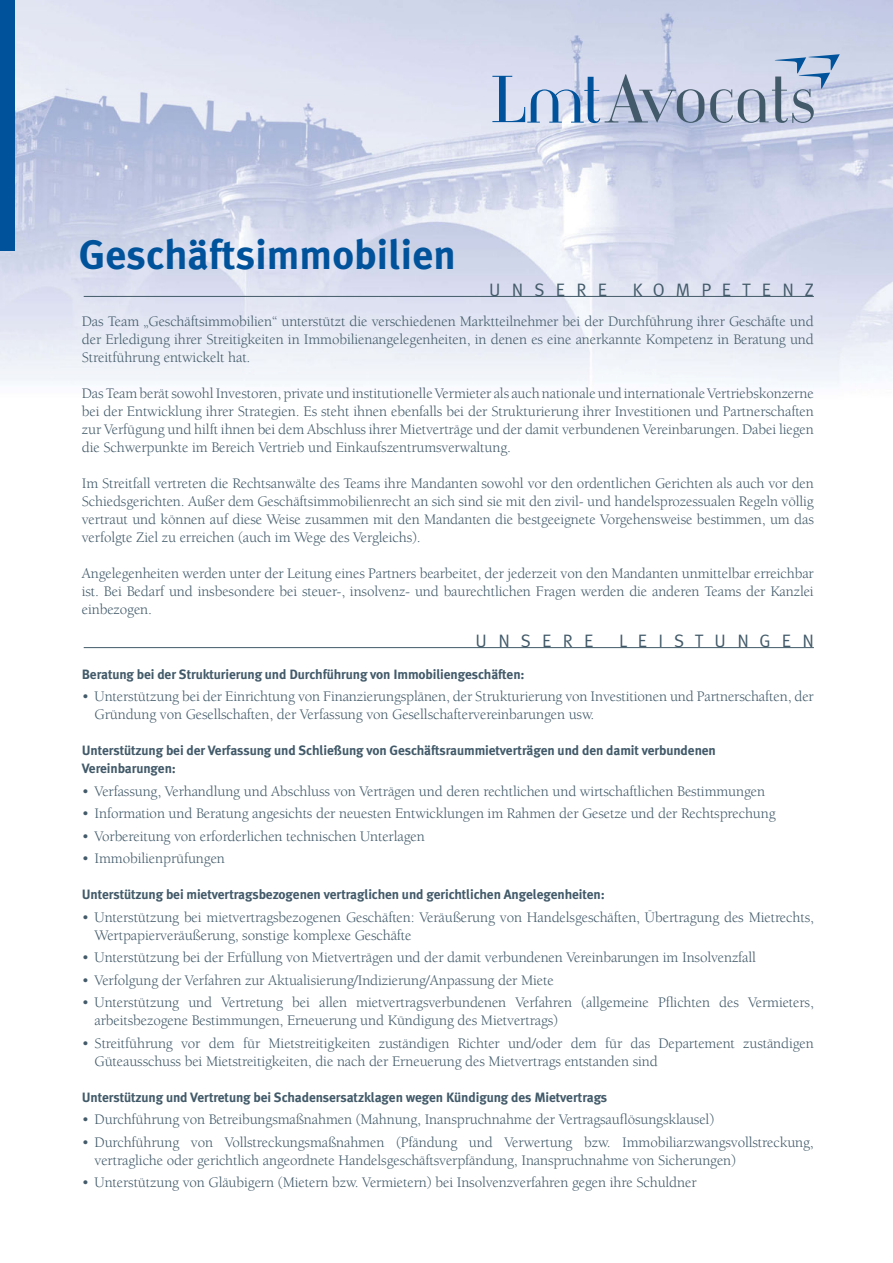
<style>
.page{position:relative;width:893px;height:1263px;background:#fff}
.page>*{position:absolute;margin:0;border:0;box-sizing:border-box;transform-origin:0 0}
.t1{font:700 41.25px "Meta Plus";letter-spacing:.005em;color:#00539b}
.t2{font:18px "Meta Plus Normal";letter-spacing:.615em;color:#425a69}
.t3{font:15px/18px "Berkeley";letter-spacing:-.01em;color:#425a69}
.t4{font:700 13.5px/18px "Meta Plus";letter-spacing:-.01em;color:#425a69}
</style>
<div class="page">
<img style="left:0;top:0;width:893px;height:385px">
<img style="left:367px;top:0;width:369px;height:369px">
<div style="left:0;top:369px;width:736px;height:16px;background:#f2f5fa"></div>
<div style="left:0;top:0;width:15px;height:250px;background:#00539b"></div>
<svg style="left:710px;top:54px;width:130px;height:69px;background:#b7c1d7"></svg>
<svg style="left:492px;top:74px;width:212px;height:49px;background:#acbbd6"></svg>
<hr style="left:84px;top:296px;width:730px;height:1px;background:#425a69">
<hr style="left:84px;top:647px;width:730px;height:1px;background:#425a69">
<h1 class="t1" style="left:79px;top:231px;width:379px">Geschäftsimmobilien</h1>
<p class="t2" style="left:489px;top:279px;width:119px">UNSERE</p>
<p class="t2" style="left:633px;top:279px;width:183px">KOMPETENZ</p>
<p class="t3" style="left:82px;top:313px;width:734px;text-align:justify">Das Team „Geschäftsimmobilien“ unterstützt die verschiedenen Marktteilnehmer bei der Durchführung ihrer Geschäfte und der Erledigung ihrer Streitigkeiten in Immobilienangelegenheiten, in denen es eine anerkannte Kompetenz in Beratung und Streitführung entwickelt hat.</p>
<p class="t3" style="left:82px;top:385px;width:734px;text-align:justify">Das Team berät sowohl Investoren, private und institutionelle Vermieter als auch nationale und internationale Vertriebskonzerne bei der Entwicklung ihrer Strategien. Es steht ihnen ebenfalls bei der Strukturierung ihrer Investitionen und Partnerschaften zur Verfügung und hilft ihnen bei dem Abschluss ihrer Mietverträge und der damit verbundenen Vereinbarungen. Dabei liegen die Schwerpunkte im Bereich Vertrieb und Einkaufszentrumsverwaltung.</p>
<p class="t3" style="left:82px;top:475px;width:734px;text-align:justify">Im Streitfall vertreten die Rechtsanwälte des Teams ihre Mandanten sowohl vor den ordentlichen Gerichten als auch vor den Schiedsgerichten. Außer dem Geschäftsimmobilienrecht an sich sind sie mit den zivil- und handelsprozessualen Regeln völlig vertraut und können auf diese Weise zusammen mit den Mandanten die bestgeeignete Vorgehensweise bestimmen, um das verfolgte Ziel zu erreichen (auch im Wege des Vergleichs).</p>
<p class="t3" style="left:82px;top:565px;width:733px;text-align:justify">Angelegenheiten werden unter der Leitung eines Partners bearbeitet, der jederzeit von den Mandanten unmittelbar erreichbar ist. Bei Bedarf und insbesondere bei steuer-, insolvenz- und baurechtlichen Fragen werden die anderen Teams der Kanzlei einbezogen.</p>
<p class="t2" style="left:476px;top:630px;width:119px">UNSERE</p>
<p class="t2" style="left:619px;top:630px;width:196px">LEISTUNGEN</p>
<p class="t4" style="left:82px;top:665px;width:444px">Beratung bei der Strukturierung und Durchführung von Immobiliengeschäften:</p>
<p class="t3" style="left:95px;top:688px;width:721px;text-indent:-13px">• Unterstützung bei der Einrichtung von Finanzierungsplänen, der Strukturierung von Investitionen und Partnerschaften, der<br>Gründung von Gesellschaften, der Verfassung von Gesellschaftervereinbarungen usw.</p>
<p class="t4" style="left:82px;top:742px;width:636px">Unterstützung bei der Verfassung und Schließung von Geschäftsraummietverträgen und den damit verbundenen<br>Vereinbarungen:</p>
<p class="t3" style="left:82px;top:782px;width:685px">• Verfassung, Verhandlung und Abschluss von Verträgen und deren rechtlichen und wirtschaftlichen Bestimmungen</p>
<p class="t3" style="left:82px;top:805px;width:695px">• Information und Beratung angesichts der neuesten Entwicklungen im Rahmen der Gesetze und der Rechtsprechung</p>
<p class="t3" style="left:82px;top:827px;width:344px">• Vorbereitung von erforderlichen technischen Unterlagen</p>
<p class="t3" style="left:82px;top:850px;width:145px">• Immobilienprüfungen</p>
<p class="t4" style="left:82px;top:886px;width:524px">Unterstützung bei mietvertragsbezogenen vertraglichen und gerichtlichen Angelegenheiten:</p>
<p class="t3" style="left:95px;top:908px;width:721px;text-indent:-13px">• Unterstützung bei mietvertragsbezogenen Geschäften: Veräußerung von Handelsgeschäften, Übertragung des Mietrechts,<br>Wertpapierveräußerung, sonstige komplexe Geschäfte</p>
<p class="t3" style="left:82px;top:949px;width:676px">• Unterstützung bei der Erfüllung von Mietverträgen und der damit verbundenen Vereinbarungen im Insolvenzfall</p>
<p class="t3" style="left:82px;top:971px;width:473px">• Verfolgung der Verfahren zur Aktualisierung/Indizierung/Anpassung der Miete</p>
<p class="t3" style="left:95px;top:994px;width:721px;text-indent:-13px">• Unterstützung und Vertretung bei allen mietvertragsverbundenen Verfahren (allgemeine Pflichten des Vermieters, arbeitsbezogene Bestimmungen, Erneuerung und Kündigung des Mietvertrags)</p>
<p class="t3" style="left:95px;top:1034px;width:721px;text-indent:-13px">• Streitführung vor dem für Mietstreitigkeiten zuständigen Richter und/oder dem für das Departement zuständigen<br>Güteausschuss bei Mietstreitigkeiten, die nach der Erneuerung des Mietvertrags entstanden sind</p>
<p class="t4" style="left:82px;top:1088px;width:527px">Unterstützung und Vertretung bei Schadensersatzklagen wegen Kündigung des Mietvertrags</p>
<p class="t3" style="left:82px;top:1111px;width:634px">• Durchführung von Betreibungsmaßnahmen (Mahnung, Inanspruchnahme der Vertragsauflösungsklausel)</p>
<p class="t3" style="left:95px;top:1133px;width:721px;text-indent:-13px">• Durchführung von Vollstreckungsmaßnahmen (Pfändung und Verwertung bzw. Immobiliarzwangsvollstreckung, vertragliche oder gerichtlich angeordnete Handelsgeschäftsverpfändung, Inanspruchnahme von Sicherungen)</p>
<p class="t3" style="left:82px;top:1174px;width:616px">• Unterstützung von Gläubigern (Mietern bzw. Vermietern) bei Insolvenzverfahren gegen ihre Schuldner</p>
</div>
